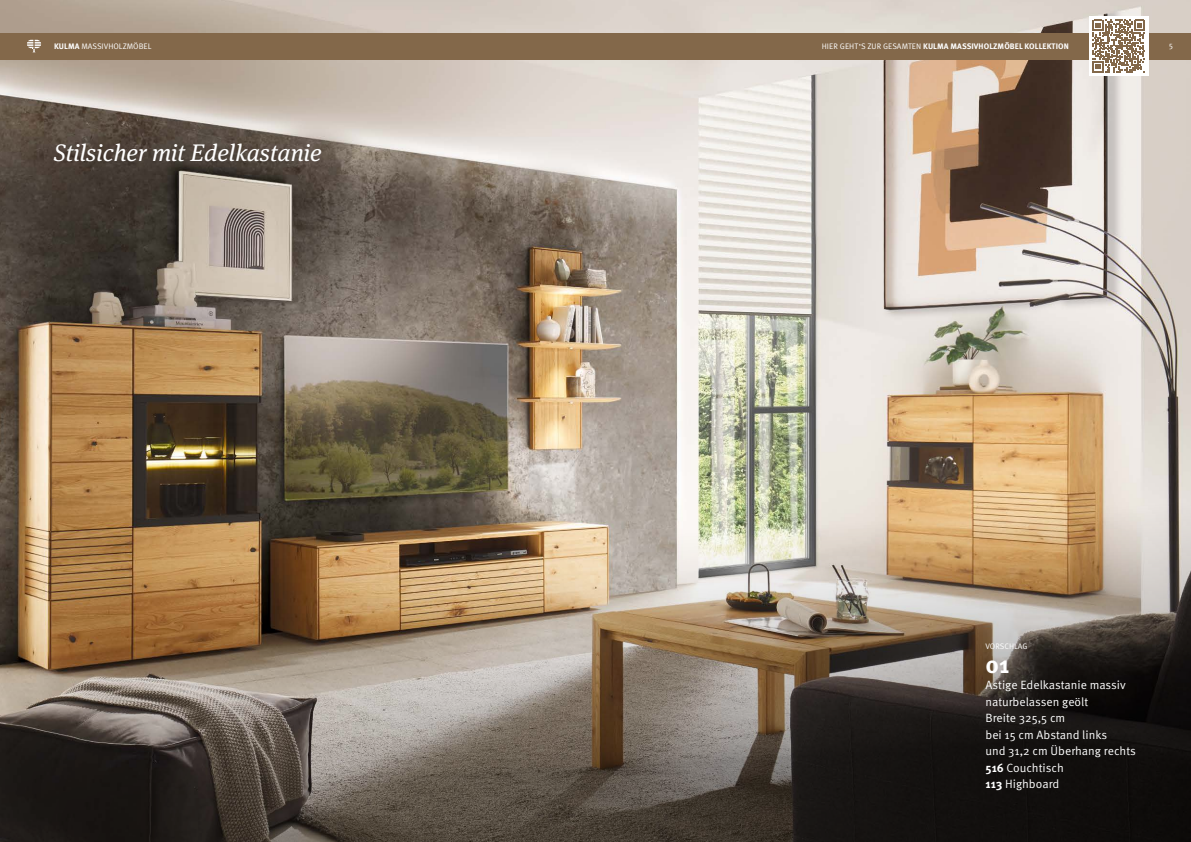
<style>
.page{position:relative;width:1191px;height:842px;background:#fff}
.page>*{position:absolute;margin:0;border:0;box-sizing:border-box;transform-origin:0 0}
.t1{font:italic 24px "Meta Serif Pro";color:#fff}
.t2{font:700 24px "Meta Pro";color:#fff}
.t3{font:12px/16.5px "Meta Pro Norm";color:#fff}
.t4{font:700 8px "Meta Pro";letter-spacing:.01em;color:#fff}
.t5{font:8px "Meta Pro Norm";color:#fff}
.s1{font-family:"Meta Pro";font-weight:700}
.s2{font-family:"Meta Pro Norm";font-weight:400}
</style>
<div class="page">
<img style="left:0;top:0;width:1191px;height:277px">
<img style="left:0;top:277px;width:1191px;height:565px">
<div style="left:0;top:33px;width:595px;height:27px;background:#83684a"></div>
<div style="left:595px;top:33px;width:596px;height:27px;background:#83684a"></div>
<svg style="left:27px;top:40px;width:14px;height:12px"></svg>
<div style="left:1089px;top:16px;width:59px;height:60px;background:#fff"></div>
<svg style="left:1092px;top:20px;width:53px;height:52px"></svg>
<p class="t5" style="left:54px;top:40px;width:99px"><span class="s1">KULMA</span> MASSIVHOLZMÖBEL</p>
<p class="t4" style="left:821px;top:40px;width:248px"><span class="s2">HIER GEHT S ZUR GESAMTEN</span> KULMA MASSIVHOLZMÖBEL KOLLEKTION</p>
<p class="t5" style="left:858px;top:36px;width:4px">,</p>
<p class="t5" style="left:1169px;top:40px;width:5px">5</p>
<h1 class="t1" style="left:54px;top:135px;width:269px">Stilsicher mit Edelkastanie</h1>
<p class="t5" style="left:985px;top:640px;width:44px">VORSCHLAG</p>
<h1 class="t2" style="left:985px;top:645px;width:25px">01</h1>
<p class="t3" style="left:985px;top:676px;width:152px">Astige Edelkastanie massiv naturbelassen geölt<br>Breite 325,5 cm<br>bei 15 cm Abstand links<br>und 31,2 cm Überhang rechts<br><span class="s1">516</span> Couchtisch<br><span class="s1">113</span> Highboard</p>
</div>
